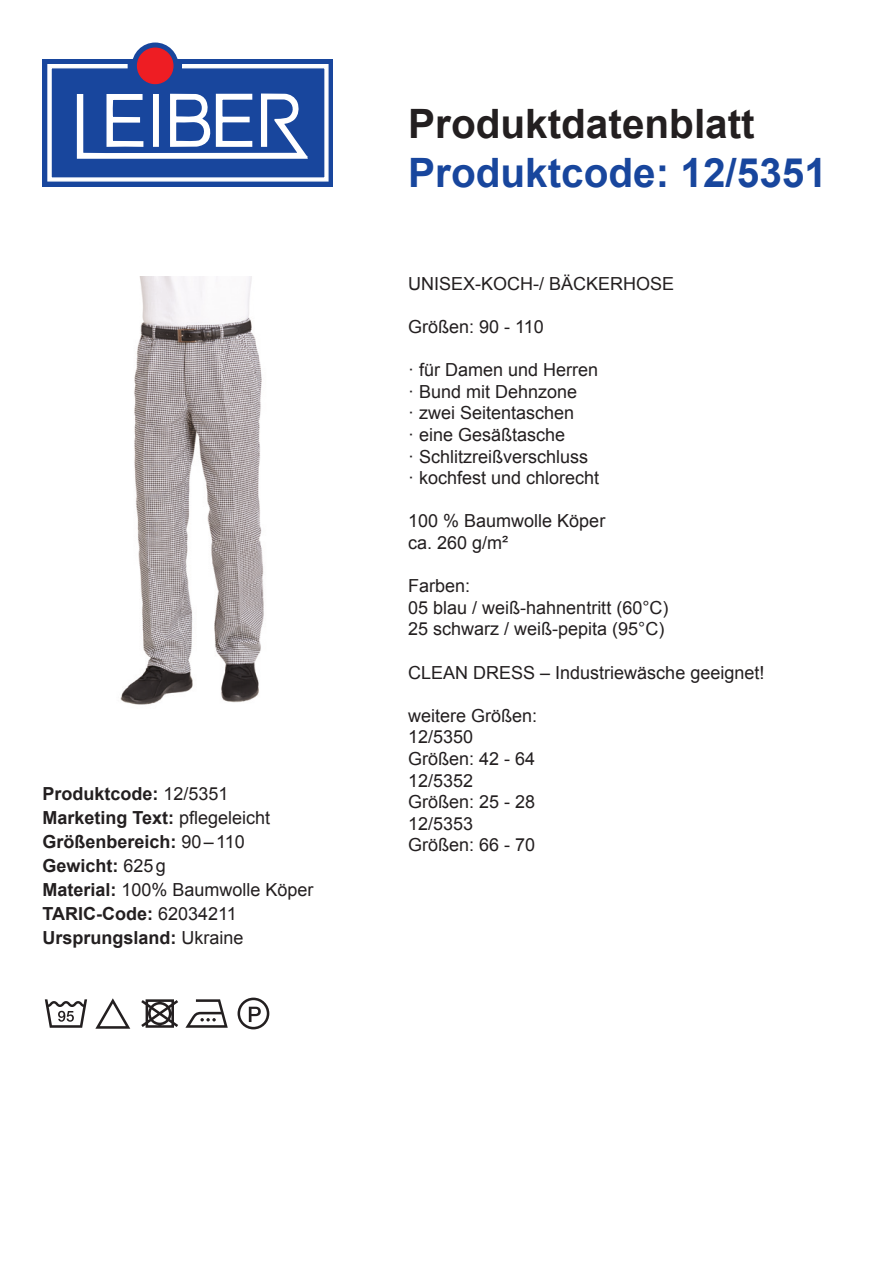
<style>
.page{position:relative;width:893px;height:1263px;background:#fff}
.page>*{position:absolute;margin:0;border:0;box-sizing:border-box;transform-origin:0 0}
.t1{font:700 40.5px "Arial";color:#18469d}
.t2{font:700 40.5px "Arial";color:#231f20}
.t3{font:18px/21.6px "Arial";color:#231f20}
.t4{font:700 18px/24px "Arial";color:#231f20}
.s1{font-weight:400}
</style>
<div class="page">
<div style="left:43px;top:59px;width:290px;height:127px;background:#18469d"></div>
<svg style="left:47px;top:64px;width:282px;height:118px"></svg>
<svg style="left:132px;top:43px;width:47px;height:46px"></svg>
<div style="left:138px;top:48px;width:35px;height:36px;background:#ee1d23;border-radius:50%"></div>
<div style="left:137px;top:48px;width:37px;height:36px;border:1px solid #ee1d23;border-radius:50%"></div>
<img style="left:120px;top:277px;width:144px;height:428px">
<svg style="left:45px;top:999px;width:42px;height:29px"></svg>
<svg style="left:95px;top:998px;width:35px;height:31px"></svg>
<svg style="left:141px;top:999px;width:37px;height:29px"></svg>
<svg style="left:185px;top:999px;width:43px;height:29px"></svg>
<svg style="left:238px;top:997px;width:31px;height:32px"></svg>
<p class="t4" style="left:43px;top:782px;width:273px">Produktcode: <span class="s1">12/5351<br></span>Marketing Text: <span class="s1">pflegeleicht<br></span>Größenbereich: <span class="s1">90–110<br></span>Gewicht: <span class="s1">625g<br></span>Material: <span class="s1">100% Baumwolle Köper<br></span>TARIC-Code: <span class="s1">62034211<br></span>Ursprungsland: <span class="s1">Ukraine</span></p>
<h1 class="t2" style="left:408px;top:97px;width:348px">Produktdatenblatt</h1>
<h1 class="t1" style="left:408px;top:146px;width:420px">Produktcode: 12/5351</h1>
<p class="t3" style="left:408px;top:273px;width:268px">UNISEX-KOCH-/ BÄCKERHOSE</p>
<p class="t3" style="left:408px;top:316px;width:137px">Größen: 90 - 110</p>
<p class="t3" style="left:408px;top:359px;width:193px">· für Damen und Herren · Bund mit Dehnzone<br>· zwei Seitentaschen<br>· eine Gesäßtasche<br>· Schlitzreißverschluss<br>· kochfest und chlorecht</p>
<p class="t3" style="left:408px;top:510px;width:199px">100 % Baumwolle Köper ca. 260 g/m²</p>
<p class="t3" style="left:408px;top:575px;width:262px">Farben:<br>05 blau / weiß-hahnentritt (60°C)<br>25 schwarz / weiß-pepita (95°C)</p>
<p class="t3" style="left:408px;top:662px;width:358px">CLEAN DRESS – Industriewäsche geeignet!</p>
<p class="t3" style="left:408px;top:705px;width:131px">weitere Größen:<br>12/5350<br>Größen: 42 - 64<br>12/5352<br>Größen: 25 - 28<br>12/5353<br>Größen: 66 - 70</p>
</div>
